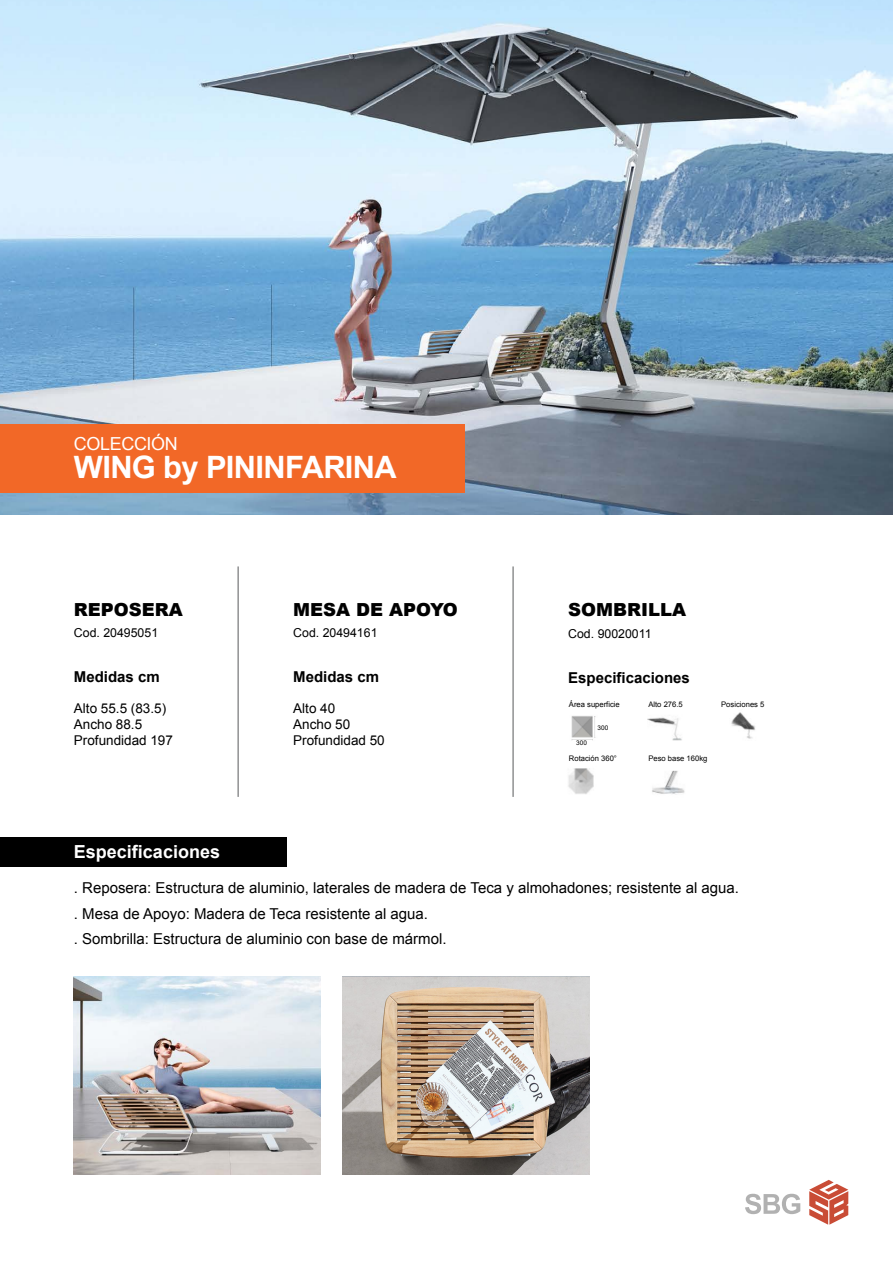
<style>
.page{position:relative;width:893px;height:1263px;background:#fff}
.page>*{position:absolute;margin:0;border:0;box-sizing:border-box;transform-origin:0 0}
.t1{font:700 30.9px "Arial";letter-spacing:-.02em;color:#fff}
.t2{font:900 18px "Arial";color:#000}
.t3{font:700 18px "Arial";color:#fff}
.t4{font:18px "Arial";letter-spacing:-.02em;color:#fff}
.t5{font:15px/25.5px "Arial";color:#000}
.t6{font:700 15px "Arial";color:#000}
.t7{font:13.5px/16.2px "Arial";color:#000}
.t8{font:12.3px "Arial";color:#000}
.t9{font:7.65px "Arial";color:#000}
.t10{font:6.45px "Arial";color:#000}
</style>
<div class="page">
<img style="left:343px;top:977px;width:247px;height:197px">
<img style="left:74px;top:977px;width:247px;height:197px">
<div style="left:0;top:837px;width:287px;height:30px;background:#000"></div>
<img style="left:0;top:0;width:893px;height:514px">
<div style="left:0;top:425px;width:464px;height:68px;background:#f26827"></div>
<hr style="left:513px;top:566px;width:1px;height:231px;background:#58595b">
<hr style="left:238px;top:566px;width:1px;height:231px;background:#58595b">
<img style="left:652px;top:770px;width:33px;height:24px">
<img style="left:731px;top:712px;width:24px;height:27px">
<img style="left:568px;top:768px;width:26px;height:26px">
<img style="left:571px;top:716px;width:25px;height:25px">
<img style="left:647px;top:717px;width:35px;height:24px">
<svg style="left:809px;top:1180px;width:39px;height:45px"></svg>
<svg style="left:745px;top:1194px;width:55px;height:20px"></svg>
<p class="t4" style="left:74px;top:432px;width:105px">COLECCIÓN</p>
<h1 class="t1" style="left:74px;top:447px;width:324px">WING by PININFARINA</h1>
<p class="t2" style="left:74px;top:596px;width:110px">REPOSERA</p>
<p class="t8" style="left:74px;top:625px;width:86px">Cod. 20495051</p>
<p class="t2" style="left:293px;top:596px;width:166px">MESA DE APOYO</p>
<p class="t8" style="left:293px;top:625px;width:86px">Cod. 20494161</p>
<p class="t2" style="left:568px;top:597px;width:120px">SOMBRILLA</p>
<p class="t8" style="left:568px;top:626px;width:85px">Cod. 90020011</p>
<p class="t6" style="left:74px;top:667px;width:87px">Medidas cm</p>
<p class="t6" style="left:293px;top:667px;width:87px">Medidas cm</p>
<p class="t6" style="left:568px;top:667px;width:123px">Especificaciones</p>
<p class="t7" style="left:74px;top:700px;width:101px">Alto 55.5 (83.5)<br>Ancho 88.5<br>Profundidad 197</p>
<p class="t7" style="left:293px;top:700px;width:93px">Alto 40<br>Ancho 50<br>Profundidad 50</p>
<p class="t9" style="left:569px;top:700px;width:52px">Área superficie</p>
<p class="t9" style="left:721px;top:700px;width:45px">Posiciones 5</p>
<p class="t9" style="left:648px;top:700px;width:36px">Alto 276.5</p>
<p class="t10" style="left:598px;top:723px;width:12px">300</p>
<p class="t9" style="left:569px;top:754px;width:50px">Rotación 360°</p>
<p class="t10" style="left:576px;top:739px;width:12px">300</p>
<p class="t9" style="left:648px;top:754px;width:61px">Peso base 160kg</p>
<p class="t3" style="left:74px;top:840px;width:148px">Especificaciones</p>
<p class="t5" style="left:74px;top:875px;width:667px">. Reposera: Estructura de aluminio, laterales de madera de Teca y almohadones; resistente al agua. . Mesa de Apoyo: Madera de Teca resistente al agua.<br>. Sombrilla: Estructura de aluminio con base de mármol.</p>
</div>
